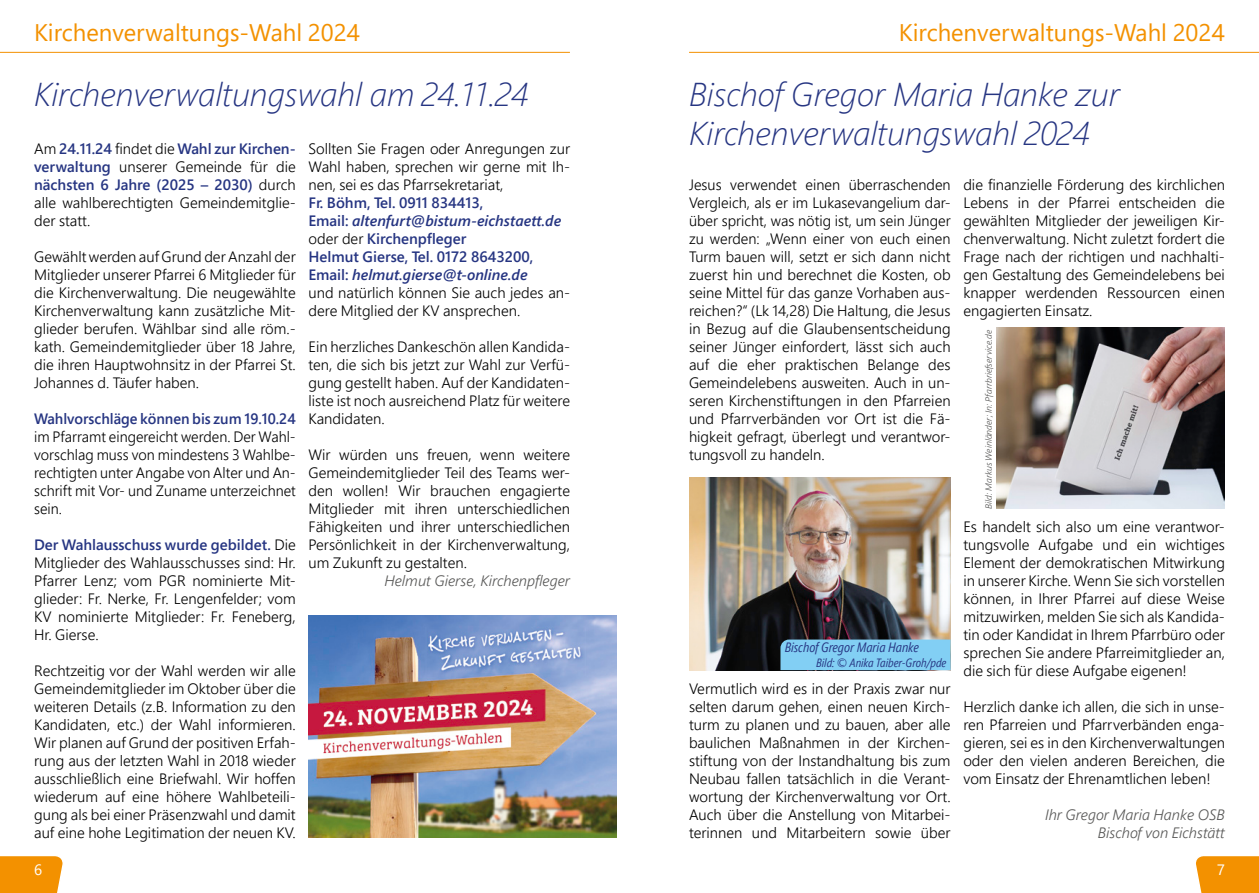
<style>
.page{position:relative;width:1259px;height:893px;background:#fff}
.page>*{position:absolute;margin:0;border:0;box-sizing:border-box;transform-origin:0 0}
.t1{font:italic 300 33px/39.6px "Segoe Pro";color:#263582}
.t2{font:24px "Segoe Pro";color:#f39100}
.t3{font:300 15px/18px "Segoe Pro";color:#000;text-align:justify}
.t4{font:600 15px/18px "Segoe Pro";color:#263582}
.t5{font:italic 300 15px/18px "Segoe Pro";color:#575756;text-align:right}
.t6{font:15px "Segoe Pro";color:#fff}
.t7{font:italic 13.5px "Segoe Pro Cond";color:#263582}
.t8{font:italic 12px "Segoe Pro Cond";color:#263582}
.t9{font:italic 300 9px "Segoe Pro";color:#575756}
.s1{font-weight:600;color:#263582}
.s2{font-style:italic}
.s3{font-weight:300;color:#000}
</style>
<div class="page">
<hr style="left:689px;top:52px;width:570px;height:1px;background:#f39100">
<hr style="left:0;top:52px;width:570px;height:1px;background:#f39100">
<svg style="left:0;top:856px;width:63px;height:37px;background:#f3960d"></svg>
<svg style="left:1196px;top:856px;width:63px;height:37px;background:#f3950b"></svg>
<img style="left:308px;top:615px;width:309px;height:222px">
<img style="left:689px;top:477px;width:261px;height:193px">
<img style="left:996px;top:327px;width:229px;height:182px">
<div style="left:780px;top:639px;width:170px;height:31px;background:#82cff4"></div>
<h2 class="t2" style="left:34px;top:16px;width:327px">Kirchenverwaltungs-Wahl 2024</h2>
<h2 class="t2" style="left:899px;top:16px;width:327px">Kirchenverwaltungs-Wahl 2024</h2>
<h1 class="t1" style="left:34px;top:74px;width:495px">Kirchenverwaltungswahl am 24.11.24</h1>
<p class="t3" style="left:34px;top:139px;width:263px">Am <span class="s1">24.11.24</span> findet die <span class="s1">Wahl zur Kirchen&shy;verwaltung</span> unserer Gemeinde für die <span class="s1">nächsten 6 Jahre (2025 – 2030)</span> durch alle wahlberechtigten Gemeindemitglie&shy;der statt.</p>
<p class="t3" style="left:34px;top:247px;width:263px">Gewählt werden auf Grund der Anzahl der Mitglieder unserer Pfarrei 6 Mitglieder für die Kirchenverwaltung. Die neugewählte Kirchenverwaltung kann zusätzliche Mit&shy;glieder berufen. Wählbar sind alle röm.- kath. Gemeindemitglieder über 18 Jahre, die ihren Hauptwohnsitz in der Pfarrei St.<br>Johannes d. Täufer haben.</p>
<p class="t4" style="left:34px;top:409px;width:263px">Wahlvorschläge können bis zum 19.10.24</p>
<p class="t3" style="left:34px;top:427px;width:263px">im Pfarramt eingereicht werden. Der Wahl&shy;vorschlag muss von mindestens 3 Wahlbe&shy;rechtigten unter Angabe von Alter und An&shy;schrift mit Vor- und Zuname unterzeichnet sein.</p>
<p class="t3" style="left:34px;top:535px;width:263px"><span class="s1">Der Wahlausschuss wurde gebildet.</span> Die Mitglieder des Wahlausschusses sind: Hr.<br>Pfarrer Lenz; vom PGR nominierte Mit&shy;glieder: Fr. Nerke, Fr. Lengenfelder; vom KV nominierte Mitglieder: Fr. Feneberg, Hr. Gierse.</p>
<p class="t3" style="left:34px;top:661px;width:263px">Rechtzeitig vor der Wahl werden wir alle Gemeindemitglieder im Oktober über die weiteren Details (z.B. Information zu den Kandidaten, etc.) der Wahl informieren.<br>Wir planen auf Grund der positiven Erfah&shy;rung aus der letzten Wahl in 2018 wieder ausschließlich eine Briefwahl. Wir hoffen wiederum auf eine höhere Wahlbeteili&shy;gung als bei einer Präsenzwahl und damit auf eine hohe Legitimation der neuen KV.</p>
<h1 class="t1" style="left:689px;top:73px;width:432px">Bischof Gregor Maria Hanke zur<br>Kirchenverwaltungswahl 2024</h1>
<p class="t3" style="left:308px;top:139px;width:263px">Sollten Sie Fragen oder Anregungen zur Wahl haben, sprechen wir gerne mit Ih&shy;nen, sei es das Pfarrsekretariat,</p>
<p class="t4" style="left:308px;top:193px;width:263px">Fr. Böhm, Tel. 0911 834413,<br>Email: <span class="s2">altenfurt@bistum-eichstaett.de </span><span class="s3">oder der</span> Kirchenpfleger<br>Helmut Gierse, Tel. 0172 8643200, Email: <span class="s2">helmut.gierse@t-online.de<br></span><span class="s3">und natürlich können Sie auch jedes an&shy;dere Mitglied der KV ansprechen.</span></p>
<p class="t3" style="left:308px;top:337px;width:263px">Ein herzliches Dankeschön allen Kandida&shy;ten, die sich bis jetzt zur Wahl zur Verfü&shy;gung gestellt haben. Auf der Kandidaten&shy;liste ist noch ausreichend Platz für weitere Kandidaten.</p>
<p class="t3" style="left:308px;top:445px;width:263px">Wir würden uns freuen, wenn weitere Gemeindemitglieder Teil des Teams wer&shy;den wollen! Wir brauchen engagierte Mitglieder mit ihren unterschiedlichen Fähigkeiten und ihrer unterschiedlichen Persönlichkeit in der Kirchenverwaltung, um Zukunft zu gestalten.</p>
<p class="t5" style="left:384px;top:571px;width:187px">Helmut Gierse, Kirchenpfleger</p>
<p class="t3" style="left:689px;top:175px;width:263px">Jesus verwendet einen überraschenden Vergleich, als er im Lukasevangelium dar&shy;über spricht, was nötig ist, um sein Jünger zu werden: „Wenn einer von euch einen Turm bauen will, setzt er sich dann nicht zuerst hin und berechnet die Kosten, ob seine Mittel für das ganze Vorhaben aus&shy;reichen?“ (Lk 14,28) Die Haltung, die Jesus in Bezug auf die Glaubensentscheidung seiner Jünger einfordert, lässt sich auch auf die eher praktischen Belange des Gemeindelebens ausweiten. Auch in un&shy;seren Kirchenstiftungen in den Pfarreien und Pfarrverbänden vor Ort ist die Fä&shy;higkeit gefragt, überlegt und verantwor&shy;tungsvoll zu handeln.</p>
<p class="t3" style="left:963px;top:175px;width:263px">die finanzielle Förderung des kirchlichen Lebens in der Pfarrei entscheiden die gewählten Mitglieder der jeweiligen Kir&shy;chenverwaltung. Nicht zuletzt fordert die Frage nach der richtigen und nachhalti&shy;gen Gestaltung des Gemeindelebens bei knapper werdenden Ressourcen einen engagierten Einsatz.</p>
<p class="t9" style="left:982px;top:509px;width:180px;rotate:-90deg">Bild: Markus Weinländer; In: Pfarrbriefservice.de</p>
<p class="t3" style="left:963px;top:517px;width:263px">Es handelt sich also um eine verantwor&shy;tungsvolle Aufgabe und ein wichtiges Element der demokratischen Mitwirkung in unserer Kirche. Wenn Sie sich vorstellen können, in Ihrer Pfarrei auf diese Weise mitzuwirken, melden Sie sich als Kandida&shy;tin oder Kandidat in Ihrem Pfarrbüro oder sprechen Sie andere Pfarreimitglieder an, die sich für diese Aufgabe eigenen!</p>
<p class="t3" style="left:963px;top:697px;width:263px">Herzlich danke ich allen, die sich in unse&shy;ren Pfarreien und Pfarrverbänden enga&shy;gieren, sei es in den Kirchenverwaltungen oder den vielen anderen Bereichen, die vom Einsatz der Ehrenamtlichen leben!</p>
<p class="t5" style="left:1045px;top:805px;width:181px">Ihr Gregor Maria Hanke OSB<br>Bischof von Eichstätt</p>
<p class="t7" style="left:784px;top:639px;width:135px">Bischof Gregor Maria Hanke</p>
<p class="t8" style="left:816px;top:655px;width:132px">Bild: © Anika Taiber-Groh/pde</p>
<p class="t3" style="left:689px;top:679px;width:263px">Vermutlich wird es in der Praxis zwar nur selten darum gehen, einen neuen Kirch&shy;turm zu planen und zu bauen, aber alle baulichen Maßnahmen in der Kirchen&shy;stiftung von der Instandhaltung bis zum Neubau fallen tatsächlich in die Verant&shy;wortung der Kirchenverwaltung vor Ort.<br>Auch über die Anstellung von Mitarbei&shy;terinnen und Mitarbeitern sowie über</p>
<p class="t6" style="left:34px;top:859px;width:10px">6</p>
<p class="t6" style="left:1217px;top:859px;width:9px">7</p>
</div>
